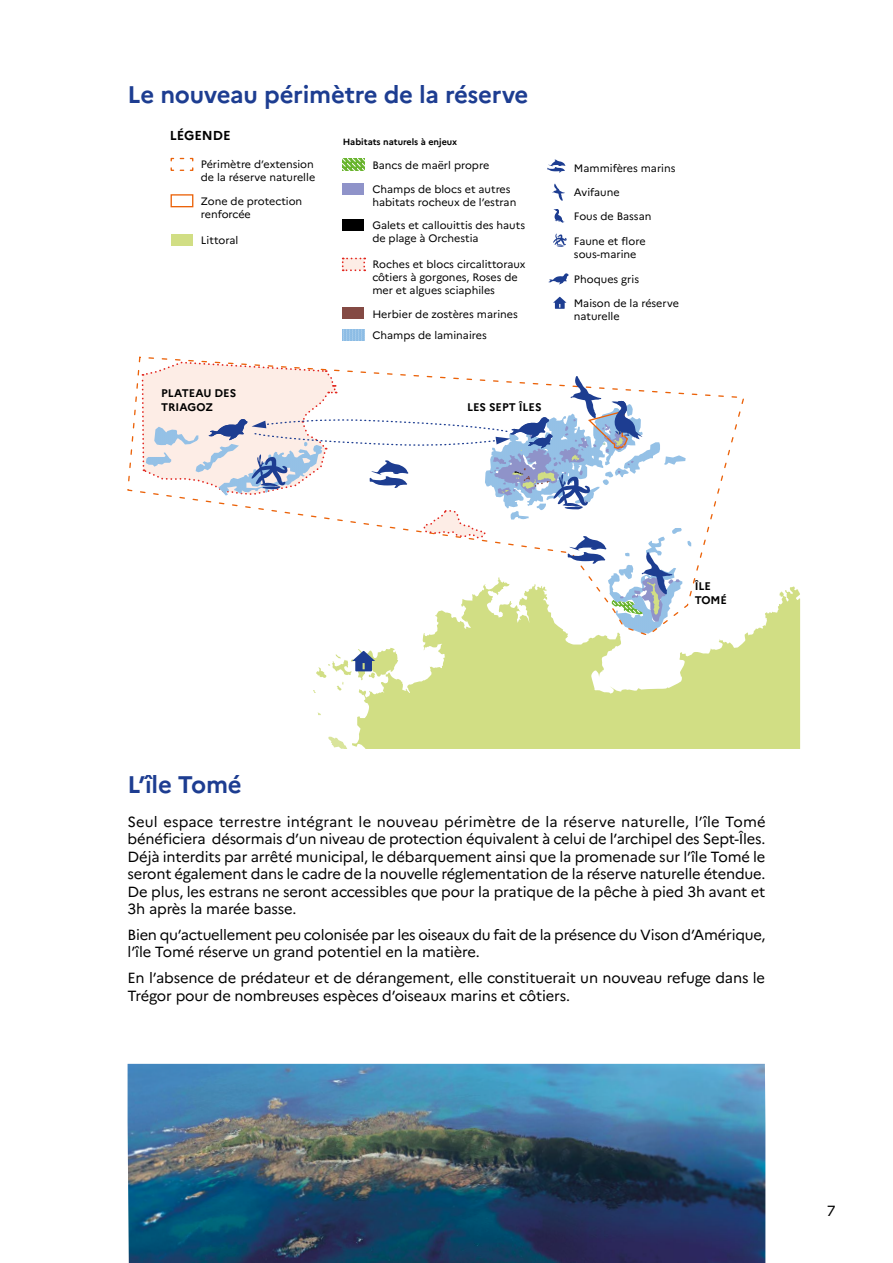
<style>
.page{position:relative;width:893px;height:1263px;background:#fff}
.page>*{position:absolute;margin:0;border:0;box-sizing:border-box;transform-origin:0 0}
.Titre{font:700 24px "Marianne";letter-spacing:-.01em;color:#1d3d91}
.t1{font:14.7px/17.4px "Marianne";letter-spacing:-.01em;color:#000}
.t2{font:700 12.9px "Marianne";color:#000}
.t3{font:700 11.1px/13.4px "Marianne";color:#000}
.t4{font:10.8px/12.9px "Marianne";color:#000}
.t5{font:700 9px "Marianne";color:#000}
</style>
<div class="page">
<svg style="left:328px;top:737px;width:19px;height:11px"></svg>
<svg style="left:170px;top:157px;width:24px;height:14px"></svg>
<div style="left:171px;top:194px;width:22px;height:13px;border:1px solid #eb6209"></div>
<svg style="left:343px;top:159px;width:21px;height:11px"></svg>
<div style="left:343px;top:183px;width:21px;height:12px;background:#8f93c9"></div>
<div style="left:343px;top:219px;width:21px;height:11px;background:#000"></div>
<svg style="left:342px;top:258px;width:23px;height:13px"></svg>
<div style="left:343px;top:307px;width:21px;height:12px;background:#844a44"></div>
<svg style="left:343px;top:329px;width:21px;height:12px"></svg>
<div style="left:171px;top:234px;width:22px;height:11px;background:#d1de84"></div>
<svg style="left:552px;top:184px;width:13px;height:17px"></svg>
<svg style="left:553px;top:233px;width:14px;height:14px"></svg>
<svg style="left:547px;top:160px;width:18px;height:13px"></svg>
<svg style="left:553px;top:209px;width:12px;height:14px"></svg>
<svg style="left:548px;top:273px;width:21px;height:11px"></svg>
<svg style="left:352px;top:578px;width:448px;height:170px;fill:#d1de84"></svg>
<svg style="left:141px;top:361px;width:550px;height:273px"></svg>
<svg style="left:313px;top:648px;width:85px;height:45px"></svg>
<svg style="left:553px;top:297px;width:13px;height:12px"></svg>
<img style="left:128px;top:1064px;width:637px;height:199px">
<p class="Titre" style="left:128px;top:76px;width:402px">Le nouveau périmètre de la réserve</p>
<p class="t2" style="left:170px;top:126px;width:63px">LÉGENDE</p>
<p class="t4" style="left:201px;top:157px;width:116px">Périmètre d’extension de la réserve naturelle</p>
<p class="t4" style="left:201px;top:194px;width:103px">Zone de protection renforcée</p>
<p class="t4" style="left:201px;top:233px;width:39px">Littoral</p>
<p class="t3" style="left:161px;top:386px;width:77px">PLATEAU DES<br>TRIAGOZ</p>
<p class="t5" style="left:343px;top:135px;width:116px">Habitats naturels à enjeux</p>
<p class="t4" style="left:372px;top:157px;width:118px">Bancs de maërl propre</p>
<p class="t4" style="left:372px;top:182px;width:146px">Champs de blocs et autres habitats rocheux de l’estran</p>
<p class="t4" style="left:372px;top:218px;width:154px">Galets et callouittis des hauts de plage à Orchestia</p>
<p class="t4" style="left:372px;top:257px;width:155px">Roches et blocs circalittoraux côtiers à gorgones, Roses de mer et algues sciaphiles</p>
<p class="t4" style="left:372px;top:302px;width:147px;line-height:21.5px">Herbier de zostères marines<br>Champs de laminaires</p>
<p class="t3" style="left:467px;top:400px;width:76px">LES SEPT ÎLES</p>
<p class="t4" style="left:574px;top:160px;width:103px">Mammifères marins</p>
<p class="t4" style="left:574px;top:185px;width:47px">Avifaune</p>
<p class="t4" style="left:574px;top:209px;width:79px">Fous de Bassan</p>
<p class="t4" style="left:574px;top:234px;width:73px">Faune et flore sous-marine</p>
<p class="t4" style="left:574px;top:272px;width:67px">Phoques gris</p>
<p class="t4" style="left:574px;top:296px;width:107px">Maison de la réserve naturelle</p>
<p class="t3" style="left:695px;top:579px;width:34px">ÎLE<br>TOMÉ</p>
<p class="Titre" style="left:128px;top:765px;width:116px">L’île Tomé</p>
<p class="t1" style="left:128px;top:812px;width:640px;text-align:justify">Seul espace terrestre intégrant le nouveau périmètre de la réserve naturelle, l’île Tomé bénéficiera désormais d’un niveau de protection équivalent à celui de l’archipel des Sept-Îles.<br>Déjà interdits par arrêté municipal, le débarquement ainsi que la promenade sur l’île Tomé le seront également dans le cadre de la nouvelle réglementation de la réserve naturelle étendue.<br>De plus, les estrans ne seront accessibles que pour la pratique de la pêche à pied 3h avant et 3h après la marée basse.</p>
<p class="t1" style="left:128px;top:925px;width:639px">Bien qu’actuellement peu colonisée par les oiseaux du fait de la présence du Vison d’Amérique, l’île Tomé réserve un grand potentiel en la matière.</p>
<p class="t1" style="left:128px;top:968px;width:639px">En l’absence de prédateur et de dérangement, elle constituerait un nouveau refuge dans le<br>Trégor pour de nombreuses espèces d’oiseaux marins et côtiers.</p>
<p class="t1" style="left:827px;top:1200px;width:10px">7</p>
</div>
